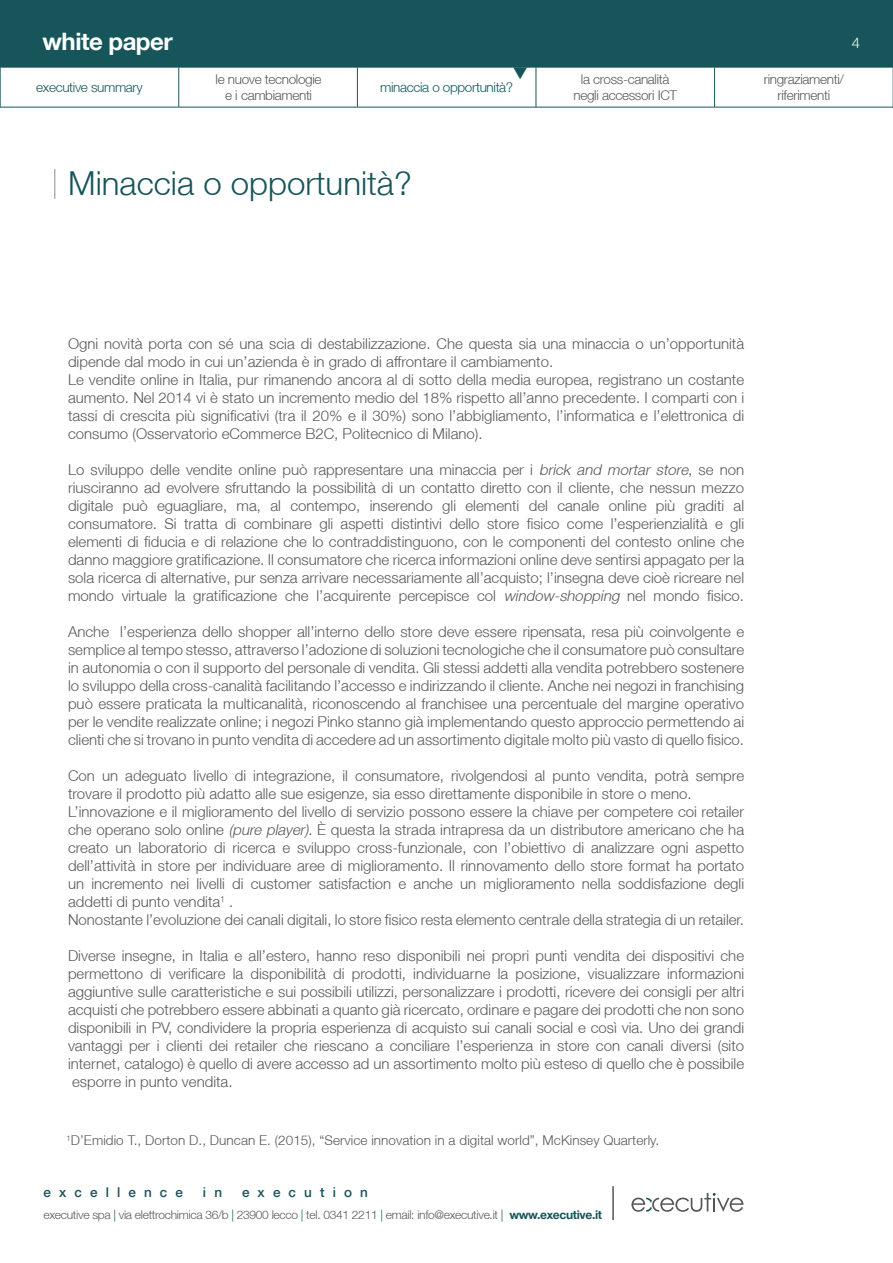
<style>
.page{position:relative;width:893px;height:1263px;background:#fff}
.page>*{position:absolute;margin:0;border:0;box-sizing:border-box;transform-origin:0 0}
.t1{font:300 33px "Helvetica Neue";color:#16555a}
.t2{font:700 24px "Helvetica Neue";letter-spacing:-.02em;color:#fff}
.t3{font:300 15px/18px "Helvetica Neue";color:#575756}
.t4{font:300 15px "Helvetica Neue";color:#fff}
.t5{font:300 13.5px "Helvetica Neue";letter-spacing:.005em;color:#575756}
.t6{font:300 13.5px/16.5px "Helvetica Neue";letter-spacing:-.025em;color:#575756;text-align:center}
.t7{font:500 13.5px "Helvetica Neue";letter-spacing:.6em;color:#16555a}
.t8{font:300 13.5px "Helvetica Neue";letter-spacing:-.025em;color:#0a565b}
.t9{font:300 13.5px "Helvetica Neue";letter-spacing:-.025em;color:#16555a}
.t10{font:300 12px "Helvetica Neue";letter-spacing:-.025em;color:#575756}
.s1{font-style:italic}
.s2{color:#16555a}
.s3{font-weight:700;color:#16555a}
</style>
<div class="page">
<svg style="left:631px;top:1193px;width:112px;height:19px"></svg>
<hr style="left:612px;top:1186px;width:2px;height:34px;background:#575756">
<div style="left:0;top:0;width:893px;height:67px;background:#16555a"></div>
<hr style="left:54px;top:169px;width:2px;height:30px;background:#b3b2b2">
<hr style="left:0;top:67px;width:179px;height:1px;background:#16555a">
<hr style="left:0;top:67px;width:1px;height:40px;background:#16555a">
<hr style="left:179px;top:67px;width:178px;height:1px;background:#16555a">
<hr style="left:357px;top:67px;width:179px;height:1px;background:#16555a">
<hr style="left:536px;top:67px;width:179px;height:1px;background:#16555a">
<hr style="left:715px;top:67px;width:178px;height:1px;background:#16555a">
<hr style="left:0;top:107px;width:179px;height:1px;background:#16555a">
<hr style="left:179px;top:107px;width:178px;height:1px;background:#16555a">
<hr style="left:357px;top:107px;width:179px;height:1px;background:#16555a">
<hr style="left:536px;top:107px;width:179px;height:1px;background:#16555a">
<hr style="left:715px;top:107px;width:178px;height:1px;background:#16555a">
<hr style="left:179px;top:67px;width:1px;height:40px;background:#16555a">
<hr style="left:357px;top:67px;width:1px;height:40px;background:#16555a">
<hr style="left:536px;top:67px;width:1px;height:40px;background:#16555a">
<hr style="left:714px;top:67px;width:1px;height:40px;background:#16555a">
<hr style="left:892px;top:67px;width:1px;height:40px;background:#16555a">
<svg style="left:514px;top:67px;width:14px;height:1px"></svg>
<h2 class="t2" style="left:43px;top:26px;width:132px">white paper</h2>
<p class="t4" style="left:852px;top:33px;width:10px">4</p>
<p class="t9" style="left:36px;top:79px;width:108px">executive summary</p>
<p class="t6" style="left:216px;top:70px;width:107px">le nuove tecnologie e i cambiamenti</p>
<p class="t8" style="left:380px;top:79px;width:135px">minaccia o opportunità?</p>
<p class="t6" style="left:574px;top:71px;width:105px">la cross-canalità negli accessori ICT</p>
<p class="t6" style="left:764px;top:71px;width:82px">ringraziamenti/</p>
<p class="t6" style="left:778px;top:87px;width:54px">riferimenti</p>
<p class="t1" style="left:68px;top:163px;width:345px">Minaccia o opportunità?</p>
<p class="t3" style="left:68px;top:334px;width:678px">Ogni novità porta con sé una scia di destabilizzazione. Che questa sia una minaccia o un’opportunità</p>
<p class="t3" style="left:68px;top:352px;width:487px">dipende dal modo in cui un’azienda è in grado di affrontare il cambiamento.</p>
<p class="t3" style="left:68px;top:370px;width:678px">Le vendite online in Italia, pur rimanendo ancora al di sotto della media europea, registrano un costante aumento. Nel 2014 vi è stato un incremento medio del 18% rispetto all’anno precedente. I comparti con i</p>
<p class="t3" style="left:68px;top:406px;width:678px">tassi di crescita più significativi (tra il 20% e il 30%) sono l’abbigliamento, l’informatica e l’elettronica di</p>
<p class="t3" style="left:68px;top:424px;width:416px">consumo (Osservatorio eCommerce B2C, Politecnico di Milano).</p>
<p class="t3" style="left:68px;top:460px;width:678px">Lo sviluppo delle vendite online può rappresentare una minaccia per i <span class="s1">brick and mortar store</span>, se non</p>
<p class="t3" style="left:68px;top:478px;width:678px">riusciranno ad evolvere sfruttando la possibilità di un contatto diretto con il cliente, che nessun mezzo</p>
<p class="t3" style="left:68px;top:496px;width:678px">digitale può eguagliare, ma, al contempo, inserendo gli elementi del canale online più graditi al</p>
<p class="t3" style="left:68px;top:514px;width:678px">consumatore. Si tratta di combinare gli aspetti distintivi dello store fisico come l’esperienzialità e gli</p>
<p class="t3" style="left:68px;top:532px;width:678px">elementi di fiducia e di relazione che lo contraddistinguono, con le componenti del contesto online che danno maggiore gratificazione. Il consumatore che ricerca informazioni online deve sentirsi appagato per la</p>
<p class="t3" style="left:68px;top:568px;width:678px">sola ricerca di alternative, pur senza arrivare necessariamente all’acquisto; l’insegna deve cioè ricreare nel</p>
<p class="t3" style="left:68px;top:586px;width:678px">mondo virtuale la gratificazione che l’acquirente percepisce col <span class="s1">window-shopping</span> nel mondo fisico.</p>
<p class="t3" style="left:68px;top:622px;width:678px">Anche l’esperienza dello shopper all’interno dello store deve essere ripensata, resa più coinvolgente e</p>
<p class="t3" style="left:68px;top:640px;width:678px;text-align:justify">semplice al tempo stesso, attraverso l’adozione di soluzioni tecnologiche che il consumatore può consultare in autonomia o con il supporto del personale di vendita. Gli stessi addetti alla vendita potrebbero sostenere lo sviluppo della cross-canalità facilitando l’accesso e indirizzando il cliente. Anche nei negozi in franchising può essere praticata la multicanalità, riconoscendo al franchisee una percentuale del margine operativo per le vendite realizzate online; i negozi Pinko stanno già implementando questo approccio permettendo ai clienti che si trovano in punto vendita di accedere ad un assortimento digitale molto più vasto di quello fisico.</p>
<p class="t3" style="left:68px;top:766px;width:678px">Con un adeguato livello di integrazione, il consumatore, rivolgendosi al punto vendita, potrà sempre</p>
<p class="t3" style="left:68px;top:784px;width:625px">trovare il prodotto più adatto alle sue esigenze, sia esso direttamente disponibile in store o meno.</p>
<p class="t3" style="left:68px;top:802px;width:678px">L’innovazione e il miglioramento del livello di servizio possono essere la chiave per competere coi retailer</p>
<p class="t3" style="left:68px;top:820px;width:678px">che operano solo online <span class="s1">(pure player)</span>. È questa la strada intrapresa da un distributore americano che ha</p>
<p class="t3" style="left:68px;top:838px;width:678px">creato un laboratorio di ricerca e sviluppo cross-funzionale, con l’obiettivo di analizzare ogni aspetto</p>
<p class="t3" style="left:68px;top:856px;width:678px">dell’attività in store per individuare aree di miglioramento. Il rinnovamento dello store format ha portato</p>
<p class="t3" style="left:68px;top:874px;width:678px">un incremento nei livelli di customer satisfaction e anche un miglioramento nella soddisfazione degli</p>
<p class="t3" style="left:68px;top:892px;width:167px">addetti di punto vendita<sup>1</sup> .</p>
<p class="t3" style="left:68px;top:910px;width:678px">Nonostante l’evoluzione dei canali digitali, lo store fisico resta elemento centrale della strategia di un retailer.</p>
<p class="t3" style="left:68px;top:946px;width:678px">Diverse insegne, in Italia e all’estero, hanno reso disponibili nei propri punti vendita dei dispositivi che</p>
<p class="t3" style="left:68px;top:964px;width:678px">permettono di verificare la disponibilità di prodotti, individuarne la posizione, visualizzare informazioni</p>
<p class="t3" style="left:68px;top:982px;width:678px">aggiuntive sulle caratteristiche e sui possibili utilizzi, personalizzare i prodotti, ricevere dei consigli per altri</p>
<p class="t3" style="left:68px;top:1000px;width:678px">acquisti che potrebbero essere abbinati a quanto già ricercato, ordinare e pagare dei prodotti che non sono</p>
<p class="t3" style="left:68px;top:1018px;width:678px">disponibili in PV, condividere la propria esperienza di acquisto sui canali social e così via. Uno dei grandi</p>
<p class="t3" style="left:68px;top:1036px;width:678px">vantaggi per i clienti dei retailer che riescano a conciliare l’esperienza in store con canali diversi (sito</p>
<p class="t3" style="left:68px;top:1054px;width:678px">internet, catalogo) è quello di avere accesso ad un assortimento molto più esteso di quello che è possibile</p>
<p class="t3" style="left:72px;top:1072px;width:162px">esporre in punto vendita.</p>
<p class="t5" style="left:66px;top:1132px;width:594px"><sup>1</sup>D’Emidio T., Dorton D., Duncan E. (2015), “Service innovation in a digital world”, McKinsey Quarterly.</p>
<p class="t7" style="left:44px;top:1184px;width:141px">excellence</p>
<p class="t7" style="left:203px;top:1184px;width:21px">i n</p>
<p class="t7" style="left:242px;top:1184px;width:127px">execution</p>
<p class="t10" style="left:44px;top:1208px;width:560px">executive spa <span class="s2">|</span> via elettrochimica 36/b <span class="s2">|</span> 23900 lecco <span class="s2">|</span> tel. 0341 2211 <span class="s2">|</span> email: info@executive.it <span class="s2">|</span> <span class="s3">www.executive.it</span></p>
</div>
